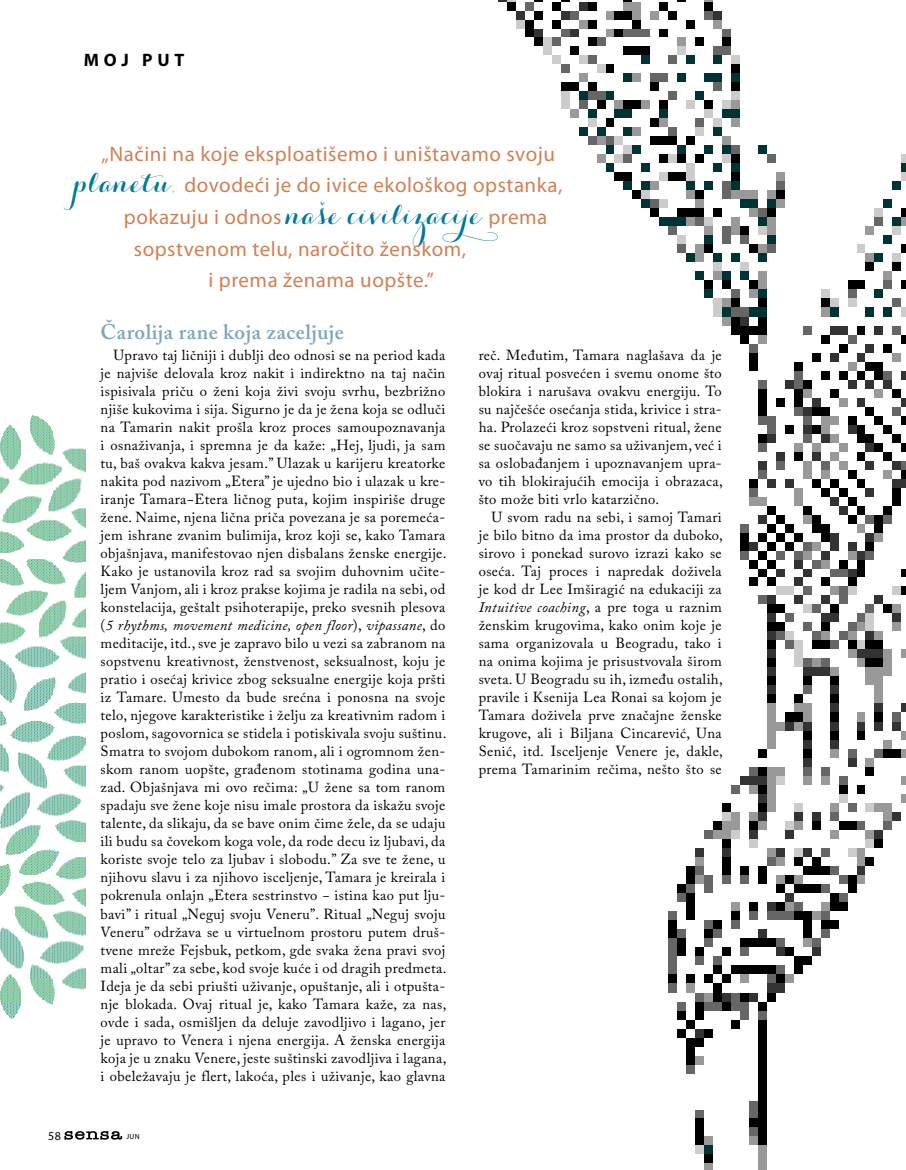
<style>
.page{position:relative;width:906px;height:1170px;background:#fff}
.page>*{position:absolute;margin:0;border:0;box-sizing:border-box;transform-origin:0 0}
.t1{font:21px "Myriad Pro";letter-spacing:.025em;color:#d08154}
.t2{font:600 21px "Adobe Caslon Pro";letter-spacing:.025em;color:#7aa7bb}
.t3{font:700 18px "Myriad Pro";letter-spacing:.27em;color:#000}
.t4{font:14.55px/18px "Adobe Caslon Pro";letter-spacing:.025em;color:#000;text-align:justify}
.t5{font:12px "Myriad Pro";color:#000}
.t6{font:7.5px "Myriad Pro";color:#000}
.s1{font-family:"Carolyna Pro";font-weight:900;font-size:30px;color:#00789a}
.s2{font-family:"Carolyna Pro";font-weight:900;font-size:30px}
.s3{font-style:italic}
</style>
<div class="page">
<img style="left:498px;top:0;width:408px;height:1169px">
<img style="left:0;top:415px;width:85px;height:604px">
<svg style="left:64px;top:1131px;width:58px;height:8px"></svg>
<p class="t3" style="left:84px;top:48px;width:102px">MOJ PUT</p>
<h1 class="t1" style="left:102px;top:141px;width:455px">„Načini na koje eksploatišemo i uništavamo svoju</h1>
<h1 class="t1" style="left:74px;top:172px;width:490px"><span class="s1">planetu</span><span class="s2">,</span> dovodeći je do ivice ekološkog opstanka,</h1>
<h1 class="t1" style="left:124px;top:204px;width:425px">pokazuju i odnos <span class="s1">naše civilizacije</span> prema</h1>
<h1 class="t1" style="left:134px;top:235px;width:334px">sopstvenom telu, naročito ženskom,</h1>
<h1 class="t1" style="left:208px;top:267px;width:227px">i prema ženama uopšte.”</h1>
<h1 class="t2" style="left:101px;top:319px;width:245px">Čarolija rane koja zaceljuje</h1>
<p class="t4" style="left:101px;top:346px;width:347px;text-indent:13px">Upravo taj ličniji i dublji deo odnosi se na period kada je najviše delovala kroz nakit i indirektno na taj način ispisivala priču o ženi koja živi svoju svrhu, bezbrižno njiše kukovima i sija. Sigurno je da je žena koja se odluči na Tamarin nakit prošla kroz proces samoupoznavanja i osnaživanja, i spremna je da kaže: „Hej, ljudi, ja sam tu, baš ovakva kakva jesam.” Ulazak u karijeru kreatorke nakita pod nazivom „Etera” je ujedno bio i ulazak u kre&shy;iranje Tamara−Etera ličnog puta, kojim inspiriše druge žene. Naime, njena lična priča povezana je sa poremeća&shy;jem ishrane zvanim bulimija, kroz koji se, kako Tamara objašnjava, manifestovao njen disbalans ženske energije.<br>Kako je ustanovila kroz rad sa svojim duhovnim učite&shy;ljem Vanjom, ali i kroz prakse kojima je radila na sebi, od konstelacija, geštalt psihoterapije, preko svesnih plesova (<span class="s3">5 rhythms, movement medicine, open floor</span>), <span class="s3">vipassane</span>, do meditacije, itd., sve je zapravo bilo u vezi sa zabranom na sopstvenu kreativnost, ženstvenost, seksualnost, koju je pratio i osećaj krivice zbog seksualne energije koja pršti iz Tamare. Umesto da bude srećna i ponosna na svoje telo, njegove karakteristike i želju za kreativnim radom i poslom, sagovornica se stidela i potiskivala svoju suštinu.<br>Smatra to svojom dubokom ranom, ali i ogromnom žen&shy;skom ranom uopšte, građenom stotinama godina una&shy;zad. Objašnjava mi ovo rečima: „U žene sa tom ranom spadaju sve žene koje nisu imale prostora da iskažu svoje talente, da slikaju, da se bave onim čime žele, da se udaju ili budu sa čovekom koga vole, da rode decu iz ljubavi, da koriste svoje telo za ljubav i slobodu.” Za sve te žene, u njihovu slavu i za njihovo isceljenje, Tamara je kreirala i pokrenula onlajn „Etera sestrinstvo − istina kao put lju&shy;bavi” i ritual „Neguj svoju Veneru”. Ritual „Neguj svoju Veneru” održava se u virtuelnom prostoru putem druš&shy;tvene mreže Fejsbuk, petkom, gde svaka žena pravi svoj mali „oltar” za sebe, kod svoje kuće i od dragih predmeta.<br>Ideja je da sebi priušti uživanje, opuštanje, ali i otpušta&shy;nje blokada. Ovaj ritual je, kako Tamara kaže, za nas, ovde i sada, osmišljen da deluje zavodljivo i lagano, jer je upravo to Venera i njena energija. A ženska energija koja je u znaku Venere, jeste suštinski zavodljiva i lagana, i obeležavaju je flert, lakoća, ples i uživanje, kao glavna</p>
<p class="t4" style="left:479px;top:346px;width:245px">reč. Međutim, Tamara naglašava da je ovaj ritual posvećen i svemu onome što blokira i narušava ovakvu energiju. To su najčešće osećanja stida, krivice i stra&shy;ha. Prolazeći kroz sopstveni ritual, žene se suočavaju ne samo sa uživanjem, već i sa oslobađanjem i upoznavanjem upra&shy;vo tih blokirajućih emocija i obrazaca, što može biti vrlo katarzično.</p>
<p class="t4" style="left:479px;top:508px;width:246px;text-indent:13px">U svom radu na sebi, i samoj Tamari je bilo bitno da ima prostor da duboko, sirovo i ponekad surovo izrazi kako se oseća. Taj proces i napredak doživela je kod dr Lee Imširagić na edukaciji za <span class="s3">Intuitive coaching</span>, a pre toga u raznim ženskim krugovima, kako onim koje je sama organizovala u Beogradu, tako i na onima kojima je prisustvovala širom sveta. U Beogradu su ih, između ostalih, pravile i Ksenija Lea Ronai sa kojom je Tamara doživela prve značajne ženske krugove, ali i Biljana Cincarević, Una Senić, itd. Isceljenje Venere je, dakle, prema Tamarinim rečima, nešto što se</p>
<p class="t5" style="left:48px;top:1127px;width:14px">58</p>
<p class="t6" style="left:126px;top:1132px;width:15px">jun</p>
</div>
